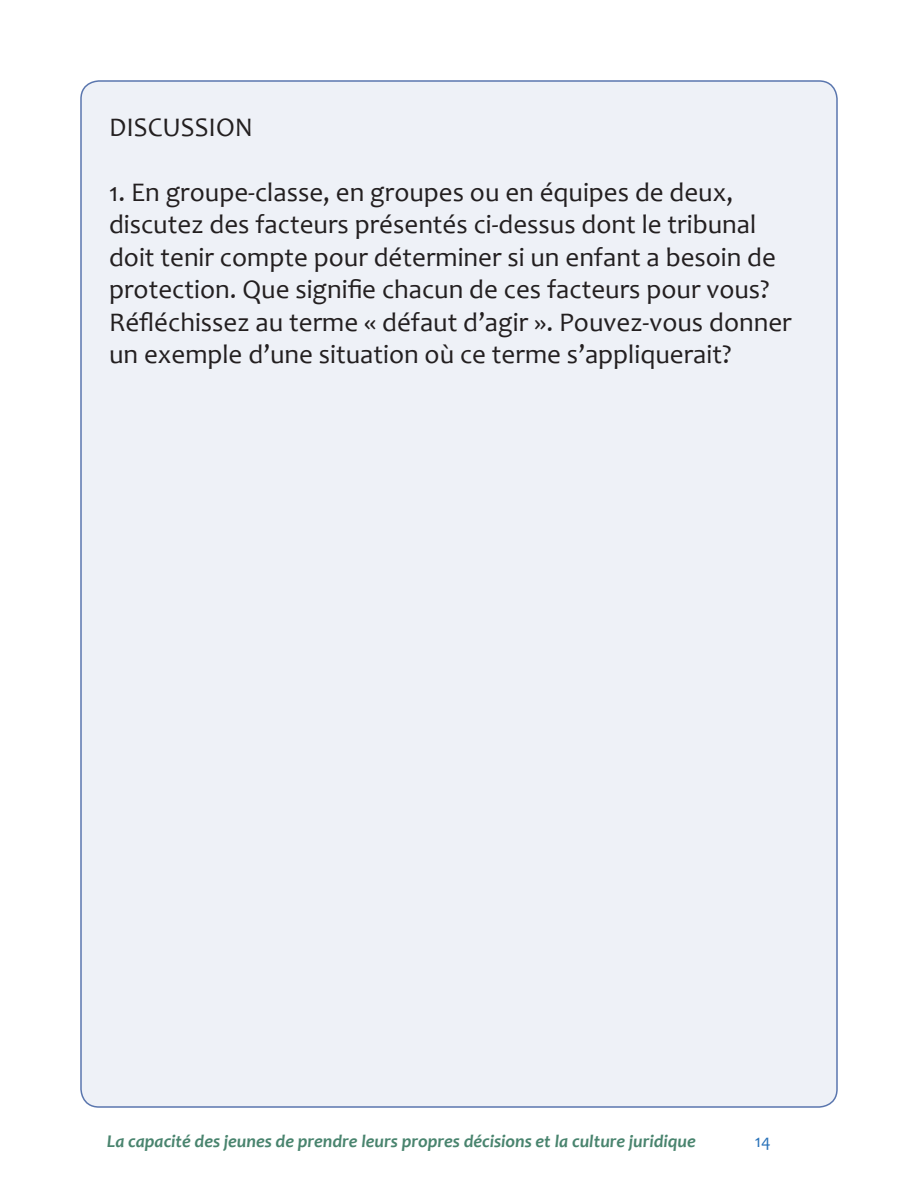
<style>
.page{position:relative;width:918px;height:1188px;background:#fff}
.page>*{position:absolute;margin:0;border:0;box-sizing:border-box;transform-origin:0 0}
.Paragraph_Style_3{font:27px/32.4px "Candara";color:#231f20}
.t1{font:italic 700 18px "Candara";color:#49846e}
.t2{font:18px "Candara";color:#2972b9}
</style>
<div class="page">
<div style="left:81px;top:81px;width:756px;height:1026px;background:#eef1f7;border-radius:18px"></div>
<p class="Paragraph_Style_3" style="left:109px;top:111px;width:145px">DISCUSSION</p>
<p class="Paragraph_Style_3" style="left:109px;top:176px;width:684px">1. En groupe-classe, en groupes ou en équipes de deux, discutez des facteurs présentés ci-dessus dont le tribunal doit tenir compte pour déterminer si un enfant a besoin de protection. Que signifie chacun de ces facteurs pour vous?<br>Réfléchissez au terme « défaut d’agir ». Pouvez-vous donner un exemple d’une situation où ce terme s’appliquerait?</p>
<p class="t1" style="left:107px;top:1130px;width:590px">La capacité des jeunes de prendre leurs propres décisions et la culture juridique</p>
<p class="t2" style="left:755px;top:1130px;width:17px">14</p>
</div>
